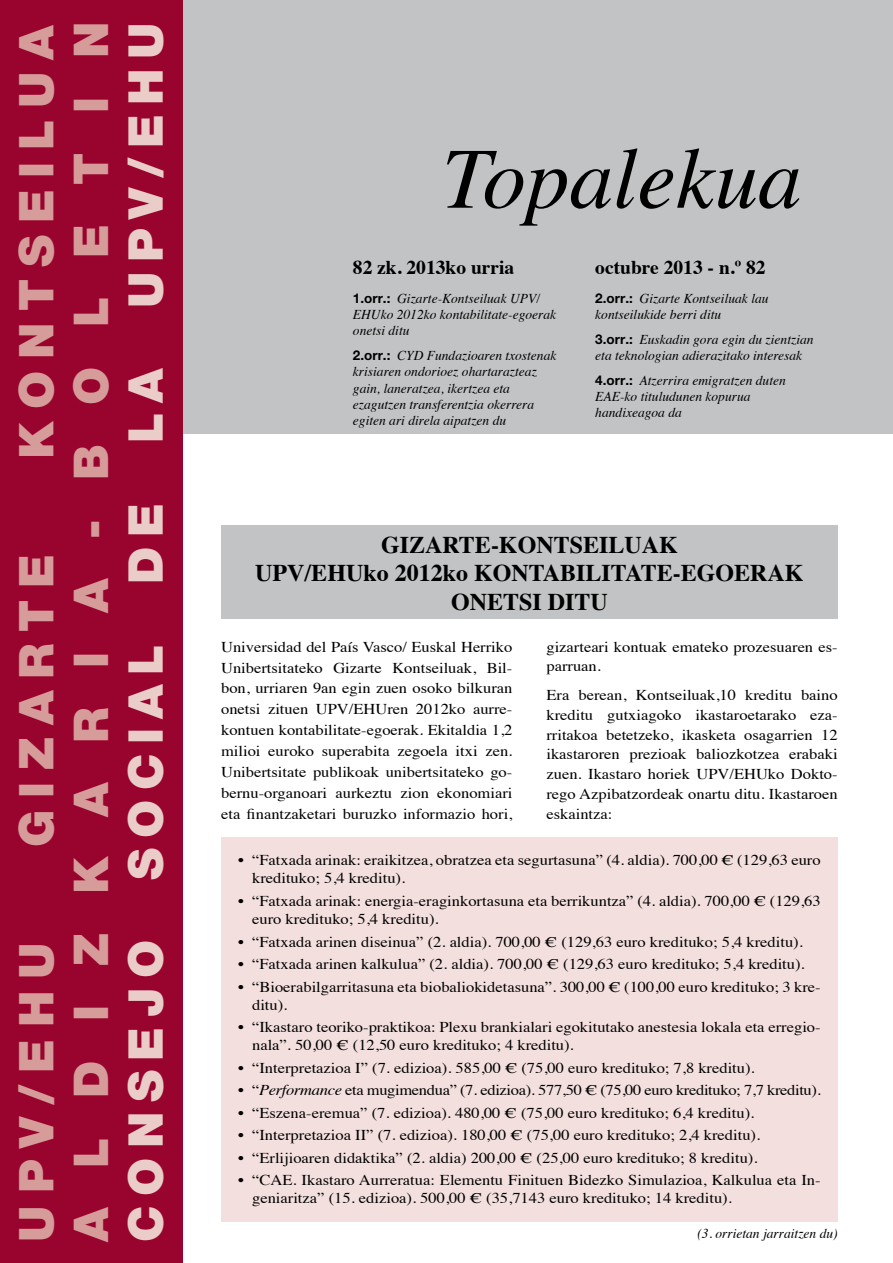
<style>
.page{position:relative;width:893px;height:1263px;background:#fff}
.page>*{position:absolute;margin:0;border:0;box-sizing:border-box;transform-origin:0 0}
.t1{font:italic 87px "Times";color:#000}
.t2{font:900 48px/54.8px "Helvetica Neue LT Pro";color:#d69c99;text-align:right}
.t3{font:900 48px "Helvetica Neue LT Pro";color:#eacdc9}
.t4{font:700 24px/28.8px "Times";color:#000;text-align:center}
.t5{font:700 19.5px "Times";color:#000}
.t6{font:15px/20.9px "Times";color:#000;scale:1.1 1}
.t7{font:15px "Times";letter-spacing:-.02em;color:#000;scale:1.1 1}
.t8{font:italic 13.5px/16.2px "Times";color:#000}
.s1{font-family:"Helvetica Neue LT Pro";font-weight:700;font-style:normal}
.s2{font-style:italic}
</style>
<div class="page">
<div style="left:183px;top:0;width:710px;height:434px;background:#c2c3c4"></div>
<div style="left:0;top:0;width:183px;height:1263px;background:#99042f"></div>
<div style="left:221px;top:525px;width:617px;height:94px;background:#c2c3c4"></div>
<div style="left:221px;top:837px;width:617px;height:385px;background:#f3e0de"></div>
<h2 class="t2" style="left:9px;top:1242px;width:1222px;rotate:-90deg">K O N T S E I L U A<br>A L D I Z K A R I A - B O L E T I N</h2>
<h2 class="t2" style="left:9px;top:847px;width:295px;rotate:-90deg">G I Z A R T E</h2>
<h2 class="t2" style="left:9px;top:1242px;width:301px;rotate:-90deg">U P V / E H U</h2>
<h2 class="t3" style="left:117px;top:443px;width:422px;rotate:-90deg">L A U P V / E H U</h2>
<h2 class="t3" style="left:117px;top:584px;width:82px;rotate:-90deg">D E</h2>
<h2 class="t3" style="left:117px;top:880px;width:237px;rotate:-90deg">S O C I A L</h2>
<h2 class="t3" style="left:117px;top:1242px;width:303px;rotate:-90deg">C O N S E J O</h2>
<h1 class="t1" style="left:442px;top:103px;width:361px">Topalekua</h1>
<h3 class="t5" style="left:353px;top:249px;width:163px">82 zk. 2013ko urria</h3>
<h3 class="t5" style="left:595px;top:249px;width:172px">octubre 2013 - n.º 82</h3>
<p class="t8" style="left:595px;top:290px;width:175px"><span class="s1">2.orr.:</span> Gizarte Kontseiluak lau kontseilukide berri ditu</p>
<p class="t8" style="left:595px;top:330px;width:220px"><span class="s1">3.orr.:</span> Euskadin gora egin du zientzian eta teknologian adierazitako interesak</p>
<p class="t8" style="left:595px;top:371px;width:192px"><span class="s1">4.orr.:</span> Atzerrira emigratzen duten<br>EAE-ko tituludunen kopurua handixeagoa da</p>
<p class="t8" style="left:353px;top:290px;width:205px"><span class="s1">1.orr.:</span> Gizarte-Kontseiluak UPV/<br>EHUko 2012ko kontabilitate-egoerak onetsi ditu</p>
<p class="t8" style="left:353px;top:347px;width:205px"><span class="s1">2.orr.:</span> CYD Fundazioaren txostenak krisiaren ondorioez ohartarazteaz gain, laneratzea, ikertzea eta ezagutzen transferentzia okerrera egiten ari direla aipatzen du</p>
<h3 class="t4" style="left:255px;top:527px;width:550px">GIZARTE-KONTSEILUAK<br>UPV/EHUko 2012ko KONTABILITATE-EGOERAK<br>ONETSI DITU</h3>
<p class="t6" style="left:221px;top:635px;width:266px;text-align:justify">Universidad del País Vasco/ Euskal Herriko Unibertsitateko Gizarte Kontseiluak, Bil&shy;bon, urriaren 9an egin zuen osoko bilkuran onetsi zituen UPV/EHUren 2012ko aurre&shy;kontuen kontabilitate-egoerak. Ekitaldia 1,2 milioi euroko superabita zegoela itxi zen.<br>Unibertsitate publikoak unibertsitateko go&shy;bernu-organoari aurkeztu zion ekonomiari eta finantzaketari buruzko informazio hori,</p>
<p class="t6" style="left:546px;top:635px;width:266px;line-height:19.8px">gizarteari kontuak emateko prozesuaren es&shy;parruan.</p>
<p class="t6" style="left:546px;top:683px;width:266px;line-height:19.8px;text-align:justify">Era berean, Kontseiluak,10 kreditu baino kreditu gutxiagoko ikastaroetarako eza&shy;rritakoa betetzeko, ikasketa osagarrien 12 ikastaroren prezioak baliozkotzea erabaki zuen. Ikastaro horiek UPV/EHUko Dokto&shy;rego Azpibatzordeak onartu ditu. Ikastaroen eskaintza:</p>
<p class="t6" style="left:252px;top:850px;width:518px;line-height:18.1px;text-indent:-14px">• “Fatxada arinak: eraikitzea, obratzea eta segurtasuna” (4. aldia). 700,00 € (129,63 euro kredituko; 5,4 kreditu).</p>
<p class="t6" style="left:252px;top:890px;width:518px;line-height:18.1px;text-indent:-14px">• “Fatxada arinak: energia-eraginkortasuna eta berrikuntza” (4. aldia). 700,00 € (129,63 euro kredituko; 5,4 kreditu).</p>
<p class="t6" style="left:238px;top:930px;width:515px">• “Fatxada arinen diseinua” (2. aldia). 700,00 € (129,63 euro kredituko; 5,4 kreditu).</p>
<p class="t6" style="left:238px;top:952px;width:517px">• “Fatxada arinen kalkulua” (2. aldia). 700,00 € (129,63 euro kredituko; 5,4 kreditu).</p>
<p class="t6" style="left:252px;top:976px;width:518px;line-height:18.1px;text-indent:-14px">• “Bioerabilgarritasuna eta biobaliokidetasuna”. 300,00 € (100,00 euro kredituko; 3 kre&shy;ditu).</p>
<p class="t6" style="left:252px;top:1017px;width:518px;line-height:18.1px;text-indent:-14px">• “Ikastaro teoriko-praktikoa: Plexu brankialari egokitutako anestesia lokala eta erregio&shy;nala”. 50,00 € (12,50 euro kredituko; 4 kreditu).</p>
<p class="t6" style="left:238px;top:1056px;width:471px">• “Interpretazioa I” (7. edizioa). 585,00 € (75,00 euro kredituko; 7,8 kreditu).</p>
<p class="t7" style="left:238px;top:1076px;width:531px">• “<span class="s2">Performance</span> eta mugimendua” (7. edizioa). 577,50 € (75,00 euro kredituko; 7,7 kreditu).</p>
<p class="t6" style="left:238px;top:1101px;width:471px">• “Eszena-eremua” (7. edizioa). 480,00 € (75,00 euro kredituko; 6,4 kreditu).</p>
<p class="t6" style="left:238px;top:1123px;width:476px">• “Interpretazioa II” (7. edizioa). 180,00 € (75,00 euro kredituko; 2,4 kreditu).</p>
<p class="t6" style="left:238px;top:1146px;width:474px">• “Erlijioaren didaktika” (2. aldia) 200,00 € (25,00 euro kredituko; 8 kreditu).</p>
<p class="t6" style="left:252px;top:1170px;width:518px;line-height:18.1px;text-indent:-14px">• “CAE. Ikastaro Aurreratua: Elementu Finituen Bidezko Simulazioa, Kalkulua eta In&shy;geniaritza” (15. edizioa). 500,00 € (35,7143 euro kredituko; 14 kreditu).</p>
<p class="t8" style="left:697px;top:1224px;width:142px">(3. orrietan jarraitzen du)</p>
</div>
